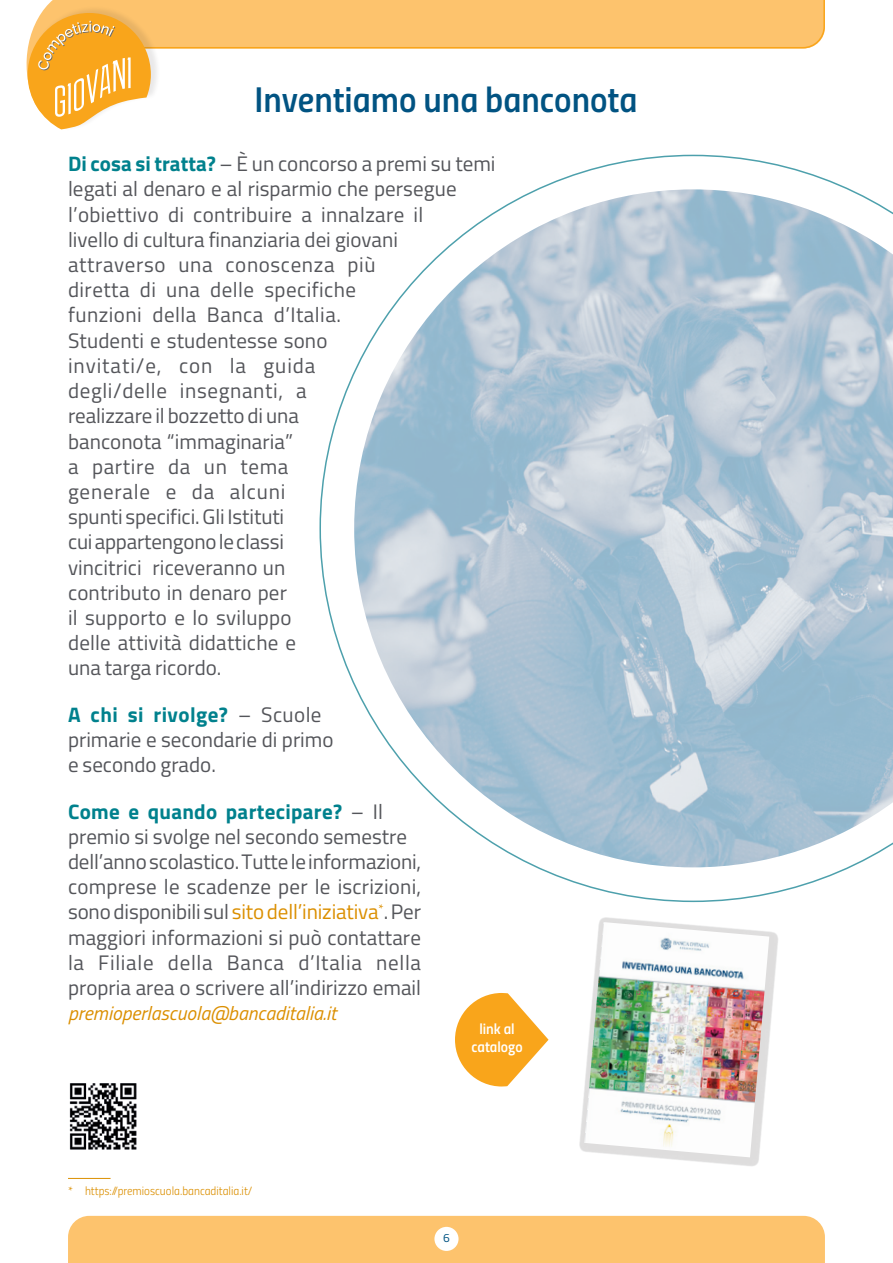
<style>
.page{position:relative;width:893px;height:1263px;background:#fff}
.page>*{position:absolute;margin:0;border:0;box-sizing:border-box;transform-origin:0 0}
.titolo{font:36px "Titillium Semibold Upright";color:#015382}
.paragrafo_testo{font:21px/25.2px "Titillium";letter-spacing:.005em;color:#54555a}
.paragrafo_testo-2{font:italic 19.5px "Titillium";color:#db8f00}
.titolo-2{font:15px/18px "Titillium Semibold Upright";color:#fff;text-align:center}
.nota_link{font:12px "Titillium Light Upright";color:#db8f00}
.t1{font:12px "Titillium Regular Upright";color:#015382}
.s1{font-weight:700;color:#00818d}
.s2{color:#db8f00}
</style>
<div class="page">
<hr style="left:68px;top:1178px;width:43px;height:1px;background:#db8f00">
<div style="left:68px;top:1216px;width:757px;height:47px;background:#fdc36d"></div>
<div style="left:434px;top:1227px;width:25px;height:24px;background:#fff;border-radius:50%"></div>
<svg style="left:319px;top:155px;width:574px;height:747px"></svg>
<img style="left:69px;top:1083px;width:68px;height:67px">
<div style="left:579px;top:916px;width:199px;height:250px;background:#231f20;opacity:.15"></div>
<img style="left:584px;top:922px;width:185px;height:235px">
<svg style="left:455px;top:993px;width:94px;height:93px"></svg>
<svg style="left:26px;top:0;width:799px;height:129px"></svg>
<p class="titolo" style="left:255px;top:72px;width:385px">Inventiamo una banconota</p>
<p class="paragrafo_testo" style="left:68px;top:150px;width:429px"><span class="s1">Di cosa si tratta?</span> – È un concorso a premi su temi legati al denaro e al risparmio che persegue l’obiettivo di contribuire a innalzare il<br>livello di cultura finanziaria dei giovani attraverso una conoscenza più<br>diretta di una delle specifiche<br>funzioni della Banca d’Italia.<br>Studenti e studentesse sono<br>invitati/e, con la guida<br>degli/delle insegnanti, a<br>realizzare il bozzetto di una<br>banconota “immaginaria”<br>a partire da un tema<br>generale e da alcuni<br>spunti specifici. Gli Istituti<br>cui appartengono le classi<br>vincitrici riceveranno un<br>contributo in denaro per<br>il supporto e lo sviluppo<br>delle attività didattiche e<br>una targa ricordo.</p>
<p class="paragrafo_testo" style="left:68px;top:701px;width:267px"><span class="s1">A chi si rivolge?</span> – Scuole primarie e secondarie di primo e secondo grado.</p>
<p class="paragrafo_testo" style="left:68px;top:798px;width:355px"><span class="s1">Come e quando partecipare?</span> – Il premio si svolge nel secondo semestre dell’anno scolastico. Tutte le informazioni, comprese le scadenze per le iscrizioni, sono disponibili sul <span class="s2">sito dell’iniziativa</span><sup>*</sup>. Per maggiori informazioni si può contattare la Filiale della Banca d’Italia nella propria area o scrivere all’indirizzo email</p>
<p class="paragrafo_testo-2" style="left:68px;top:999px;width:270px">premioperlascuola@bancaditalia.it</p>
<p class="titolo-2" style="left:471px;top:1019px;width:53px">link al catalogo</p>
<p class="nota_link" style="left:68px;top:1182px;width:186px">* https://premioscuola.bancaditalia.it/</p>
<p class="t1" style="left:443px;top:1229px;width:8px">6</p>
</div>
